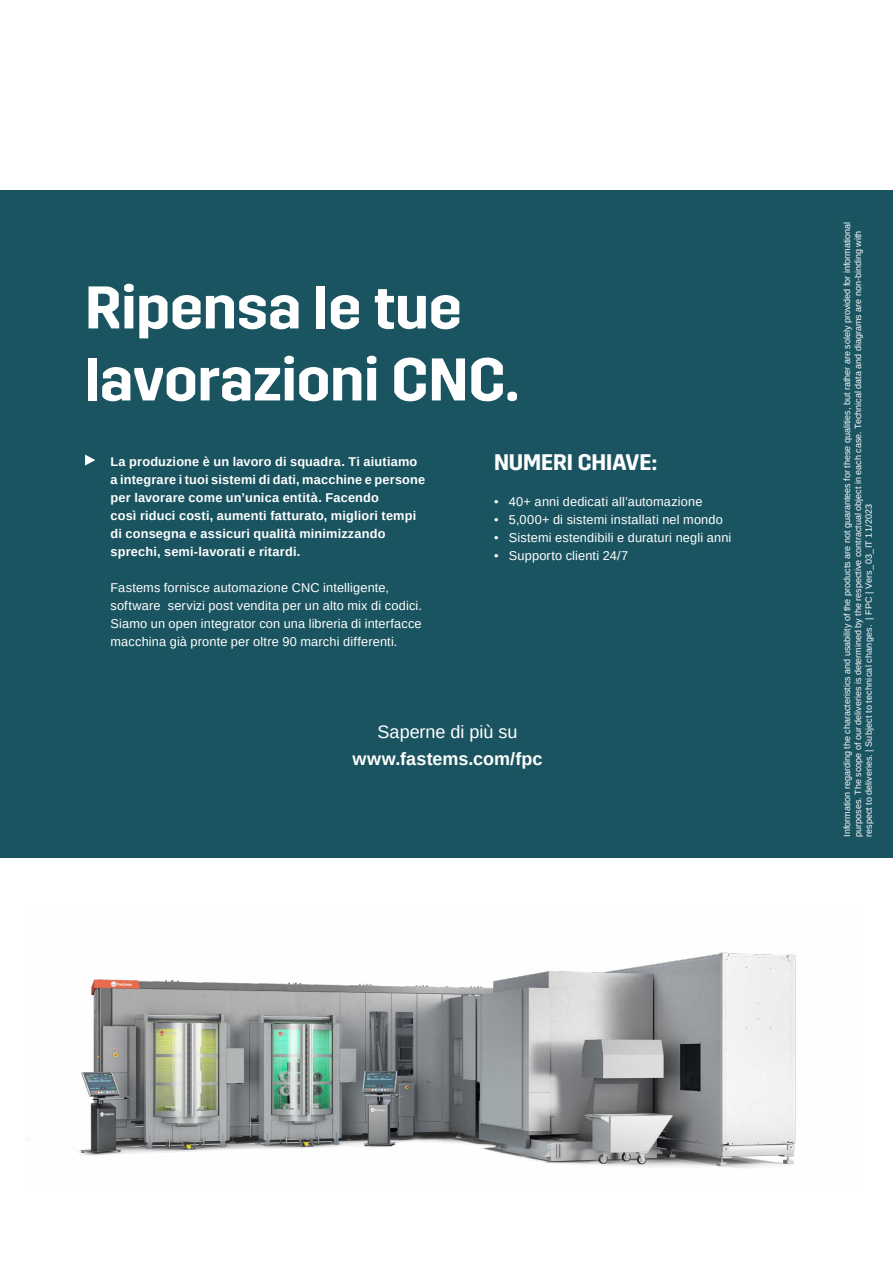
<style>
.page{position:relative;width:893px;height:1263px;background:#fff}
.page>*{position:absolute;margin:0;border:0;box-sizing:border-box;transform-origin:0 0}
.t1{font:600 60px/72px "Trim";color:#fff}
.t2{font:600 22.5px "Trim";letter-spacing:-.005em;color:#fff}
.t3{font:700 18px "Arimo";letter-spacing:.005em;color:#fff}
.t4{font:18px "Arimo";color:#fff}
.t5{font:12.75px/18px "Arimo";letter-spacing:.01em;color:#fff}
.t6{font:700 12.75px/18px "Arimo";letter-spacing:.015em;color:#fff}
.t7{font:9px/10.8px "Arimo";color:#fff}
</style>
<div class="page">
<div style="left:0;top:190px;width:893px;height:668px;background:#1a5460"></div>
<img style="left:80px;top:952px;width:716px;height:216px">
<svg style="left:85px;top:455px;width:10px;height:11px"></svg>
<h1 class="t1" style="left:85px;top:272px;width:435px">Ripensa le tue lavorazioni CNC.</h1>
<p class="t6" style="left:111px;top:452px;width:316px">La produzione è un lavoro di squadra. Ti aiutiamo a integrare i tuoi sistemi di dati, macchine e persone per lavorare come un’unica entità. Facendo<br>così riduci costi, aumenti fatturato, migliori tempi di consegna e assicuri qualità minimizzando sprechi, semi-lavorati e ritardi.</p>
<h3 class="t5" style="left:111px;top:578px;width:313px">Fastems fornisce automazione CNC intelligente, software servizi post vendita per un alto mix di codici.<br>Siamo un open integrator con una libreria di interfacce macchina già pronte per oltre 90 marchi differenti.</h3>
<h2 class="t2" style="left:494px;top:450px;width:165px">NUMERI CHIAVE:</h2>
<h3 class="t5" style="left:494px;top:493px;width:210px">• 40+ anni dedicati all’automazione</h3>
<h3 class="t5" style="left:494px;top:511px;width:230px">• 5,000+ di sistemi installati nel mondo</h3>
<h3 class="t5" style="left:494px;top:529px;width:239px">• Sistemi estendibili e duraturi negli anni</h3>
<h3 class="t5" style="left:494px;top:547px;width:136px">• Supporto clienti 24/7</h3>
<h3 class="t4" style="left:377px;top:720px;width:141px">Saperne di più su</h3>
<h3 class="t3" style="left:352px;top:746px;width:192px">www.fastems.com/fpc</h3>
<p class="t7" style="left:842px;top:837px;width:616px;rotate:-90deg">Information regarding the characteristics and usability of the products are not guarantees for these qualities, but rather are solely provided for informational purposes. The scope of our deliveries is determined by the respective contractual object in each case. Technical data and diagrams are non-binding with respect to deliveries. | Subject to technical changes. | FPC | Vers_03_IT 11/2023</p>
</div>
